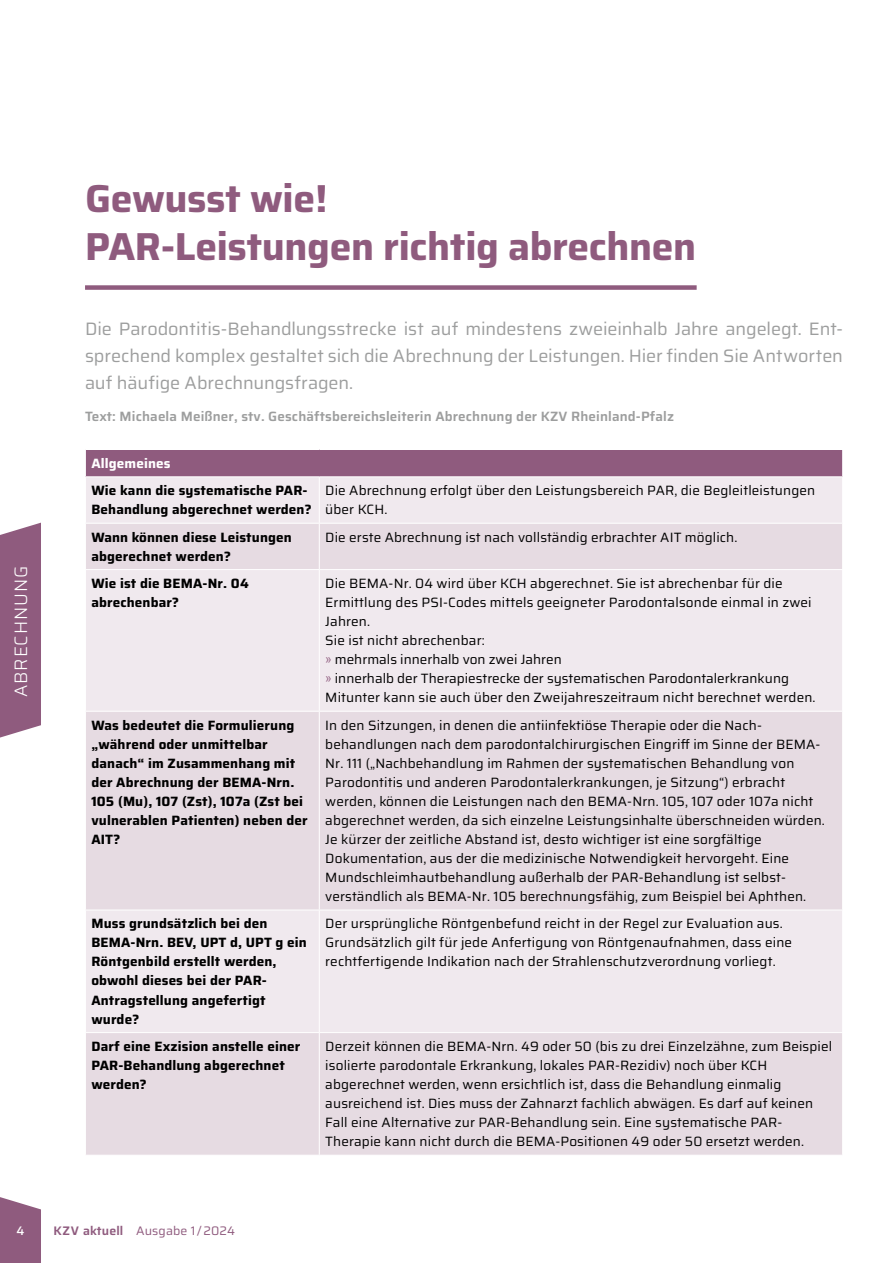
<style>
.page{position:relative;width:893px;height:1263px;background:#fff}
.page>*{position:absolute;margin:0;border:0;box-sizing:border-box;transform-origin:0 0}
.t1{font:700 39px/48px "Saira";letter-spacing:-.01em;color:#8f5b7e}
.t2{font:18px/27px "Saira";letter-spacing:-.005em;color:#9d9e9e;text-align:justify}
.t3{font:300 18px "Saira";letter-spacing:.05em;color:#fff}
.t4{font:13.5px/19px "Saira";letter-spacing:.01em;color:#000}
.t5{font:700 13.5px/19px "Saira";letter-spacing:.01em;color:#000}
.t6{font:600 13.5px "Saira";letter-spacing:.01em;color:#9d9e9e}
.t7{font:700 13.5px "Saira";letter-spacing:.01em;color:#fff}
.t8{font:12.3px "Saira";letter-spacing:.01em;color:#8f5b7e}
.t9{font:500 12.3px "Saira";color:#fff}
.s1{color:#8f5b7e}
.s2{font-weight:600}
</style>
<div class="page">
<div style="left:85px;top:285px;width:612px;height:5px;background:#8f5b7e"></div>
<div style="left:85px;top:449px;width:758px;height:28px;background:#8f5b7e"></div>
<div style="left:86px;top:477px;width:756px;height:46px;background:#f0e9ee"></div>
<svg style="left:86px;top:524px;width:756px;height:631px;background:#eae0e7"></svg>
<hr style="left:85px;top:449px;width:234px;height:1px;background:#fff">
<svg style="left:85px;top:450px;width:1px;height:26px"></svg>
<hr style="left:319px;top:449px;width:524px;height:1px;background:#fff">
<svg style="left:842px;top:450px;width:1px;height:26px"></svg>
<hr style="left:85px;top:476px;width:234px;height:1px;background:#fff">
<hr style="left:319px;top:476px;width:524px;height:1px;background:#fff">
<hr style="left:319px;top:477px;width:1px;height:46px;background:#fff">
<hr style="left:319px;top:524px;width:1px;height:45px;background:#fff">
<hr style="left:85px;top:569px;width:234px;height:1px;background:#fff">
<hr style="left:319px;top:569px;width:524px;height:1px;background:#fff">
<hr style="left:319px;top:570px;width:1px;height:141px;background:#fff">
<hr style="left:85px;top:711px;width:234px;height:1px;background:#fff">
<hr style="left:319px;top:711px;width:524px;height:1px;background:#fff">
<hr style="left:319px;top:712px;width:1px;height:198px;background:#fff">
<hr style="left:85px;top:910px;width:234px;height:1px;background:#fff">
<hr style="left:319px;top:910px;width:524px;height:1px;background:#fff">
<hr style="left:319px;top:910px;width:1px;height:122px;background:#fff">
<hr style="left:85px;top:1032px;width:234px;height:1px;background:#fff">
<hr style="left:319px;top:1032px;width:524px;height:1px;background:#fff">
<hr style="left:319px;top:1033px;width:1px;height:122px;background:#fff">
<svg style="left:0;top:1197px;width:41px;height:66px;background:#996a8a"></svg>
<div style="left:0;top:523px;width:41px;height:215px;background:#8f5b7e"></div>
<h2 class="t3" style="left:6px;top:697px;width:132px;rotate:-90deg">ABRECHNUNG</h2>
<h1 class="t1" style="left:85px;top:173px;width:613px">Gewusst wie!<br>PAR-Leistungen richtig abrechnen</h1>
<h2 class="t2" style="left:85px;top:314px;width:759px">Die Parodontitis-Behandlungsstrecke ist auf mindestens zweieinhalb Jahre angelegt. Ent&shy;sprechend komplex gestaltet sich die Abrechnung der Leistungen. Hier finden Sie Antworten auf häufige Abrechnungsfragen.</h2>
<p class="t6" style="left:85px;top:405px;width:590px">Text: Michaela Meißner, stv. Geschäftsbereichsleiterin Abrechnung der KZV Rheinland-Pfalz</p>
<p class="t7" style="left:91px;top:452px;width:81px">Allgemeines</p>
<p class="t5" style="left:91px;top:480px;width:222px">Wie kann die systematische PAR-<br>Behandlung abgerechnet werden?</p>
<p class="t4" style="left:325px;top:480px;width:491px">Die Abrechnung erfolgt über den Leistungsbereich PAR, die Begleitleistungen über KCH.</p>
<p class="t5" style="left:91px;top:527px;width:202px">Wann können diese Leistungen abgerechnet werden?</p>
<p class="t4" style="left:325px;top:527px;width:414px">Die erste Abrechnung ist nach vollständig erbrachter AIT möglich.</p>
<p class="t5" style="left:91px;top:573px;width:159px">Wie ist die BEMA-Nr. 04 abrechenbar?</p>
<p class="t4" style="left:325px;top:573px;width:492px">Die BEMA-Nr. 04 wird über KCH abgerechnet. Sie ist abrechenbar für die Ermittlung des PSI-Codes mittels geeigneter Parodontalsonde einmal in zwei Jahren.<br>Sie ist nicht abrechenbar:<br><span class="s1">»</span> mehrmals innerhalb von zwei Jahren<br><span class="s1">»</span> innerhalb der Therapiestrecke der systematischen Parodontalerkrankung Mitunter kann sie auch über den Zweijahreszeitraum nicht berechnet werden.</p>
<p class="t5" style="left:91px;top:715px;width:218px">Was bedeutet die Formulierung „während oder unmittelbar danach“ im Zusammenhang mit der Abrechnung der BEMA-Nrn.<br>105 (Mu), 107 (Zst), 107a (Zst bei vulnerablen Patienten) neben der<br>AIT?</p>
<p class="t4" style="left:325px;top:715px;width:501px">In den Sitzungen, in denen die antiinfektiöse Therapie oder die Nach&shy;behandlungen nach dem parodontalchirurgischen Eingriff im Sinne der BEMA-Nr. 111 („Nachbehandlung im Rahmen der systematischen Behandlung von Parodontitis und anderen Parodontalerkrankungen, je Sitzung“) erbracht werden, können die Leistungen nach den BEMA-Nrn. 105, 107 oder 107a nicht abgerechnet werden, da sich einzelne Leistungsinhalte überschneiden würden.<br>Je kürzer der zeitliche Abstand ist, desto wichtiger ist eine sorgfältige Dokumentation, aus der die medizinische Notwendigkeit hervorgeht. Eine Mundschleimhautbehandlung außerhalb der PAR-Behandlung ist selbst&shy;verständlich als BEMA-Nr. 105 berechnungsfähig, zum Beispiel bei Aphthen.</p>
<p class="t5" style="left:91px;top:913px;width:217px">Muss grundsätzlich bei den<br>BEMA-Nrn. BEV, UPT d, UPT g ein<br>Röntgenbild erstellt werden, obwohl dieses bei der PAR-<br>Antragstellung angefertigt wurde?</p>
<p class="t4" style="left:325px;top:913px;width:468px">Der ursprüngliche Röntgenbefund reicht in der Regel zur Evaluation aus.<br>Grundsätzlich gilt für jede Anfertigung von Röntgenaufnahmen, dass eine rechtfertigende Indikation nach der Strahlenschutzverordnung vorliegt.</p>
<p class="t5" style="left:91px;top:1036px;width:210px">Darf eine Exzision anstelle einer<br>PAR-Behandlung abgerechnet werden?</p>
<p class="t4" style="left:325px;top:1036px;width:508px">Derzeit können die BEMA-Nrn. 49 oder 50 (bis zu drei Einzelzähne, zum Beispiel isolierte parodontale Erkrankung, lokales PAR-Rezidiv) noch über KCH abgerechnet werden, wenn ersichtlich ist, dass die Behandlung einmalig ausreichend ist. Dies muss der Zahnarzt fachlich abwägen. Es darf auf keinen Fall eine Alternative zur PAR-Behandlung sein. Eine systematische PAR-Therapie kann nicht durch die BEMA-Positionen 49 oder 50 ersetzt werden.</p>
<p class="t9" style="left:17px;top:1221px;width:9px">4</p>
<p class="t8" style="left:53px;top:1221px;width:183px"><span class="s2">KZV aktuell</span> Ausgabe 1/2024</p>
</div>
